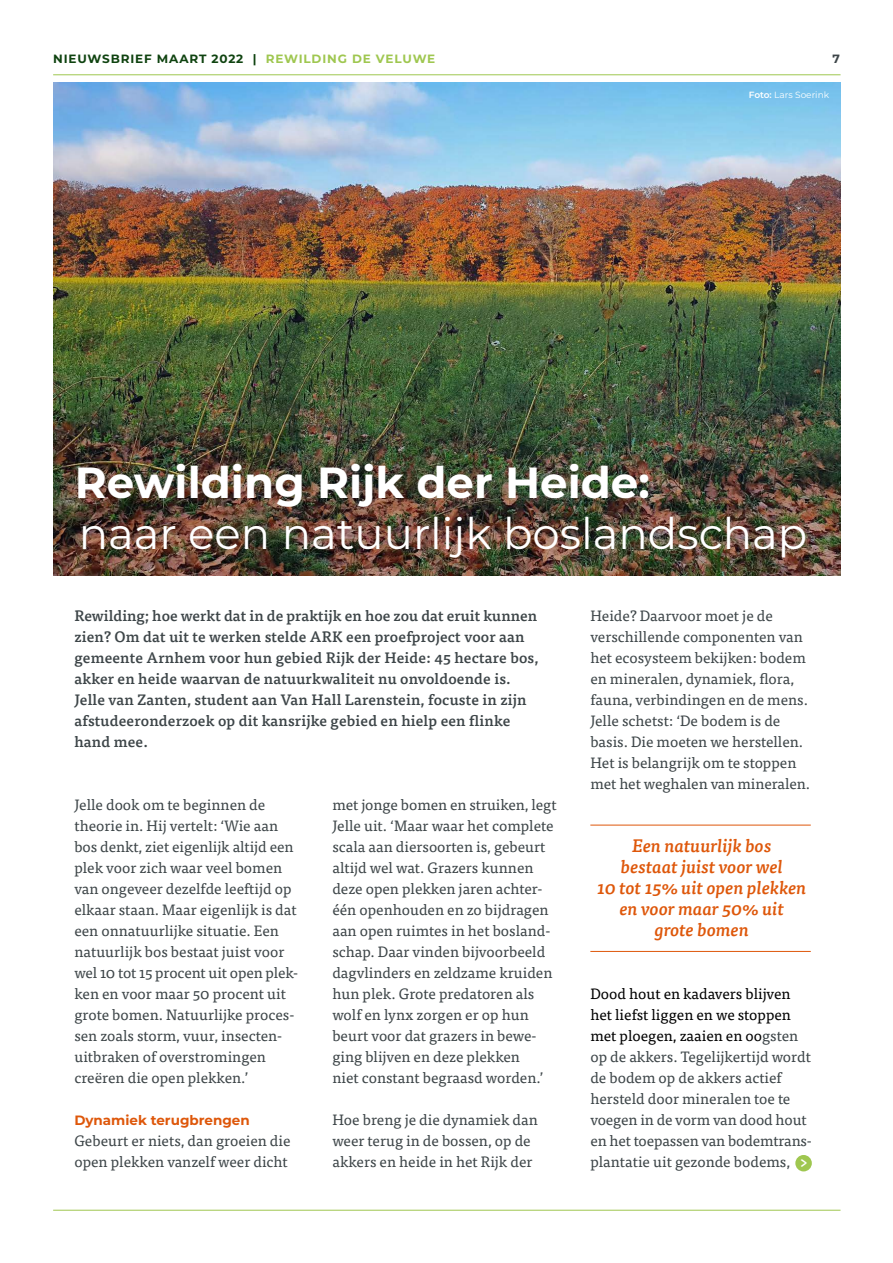
<style>
.page{position:relative;width:893px;height:1263px;background:#fff}
.page>*{position:absolute;margin:0;border:0;box-sizing:border-box;transform-origin:0 0}
.t1{font:43.5px "Montserrat";color:#fff}
.t2{font:700 43.5px "Montserrat";color:#fff}
.t3{font:italic 500 18px/21px "Tisa Pro";color:#de570a;text-align:center}
.t4{font:15px/21px "Tisa Pro";color:#3d4548}
.t5{font:500 15px/21px "Tisa Pro";letter-spacing:.01em;color:#3d4548}
.t6{font:500 15px "Tisa Pro";color:#fff}
.t7{font:700 13.5px "Montserrat";color:#de570a}
.t8{font:700 12px "Montserrat";letter-spacing:.07em;color:#0f4310}
.t9{font:700 12px "Montserrat";color:#3d4548}
.t10{font:9px "Montserrat";color:#fff}
.s1{color:#9fc750}
.s2{font-weight:600}
.s3{color:#000}
</style>
<div class="page">
<img style="left:53px;top:83px;width:787px;height:492px">
<hr style="left:53px;top:74px;width:787px;height:1px;background:#9fc750">
<hr style="left:53px;top:1210px;width:787px;height:1px;background:#9fc750">
<hr style="left:590px;top:951px;width:221px;height:1px;background:#de570a">
<hr style="left:590px;top:825px;width:221px;height:1px;background:#de570a">
<div style="left:795px;top:1155px;width:17px;height:16px;background:#9fc750;border-radius:50%"></div>
<p class="t8" style="left:53px;top:50px;width:384px">NIEUWSBRIEF MAART 2022 | <span class="s1">REWILDING DE VELUWE</span></p>
<p class="t9" style="left:832px;top:50px;width:9px">7</p>
<p class="t10" style="left:749px;top:89px;width:82px"><span class="s2">Foto:</span> Lars Soerink</p>
<h1 class="t2" style="left:75px;top:451px;width:576px">Rewilding Rijk der Heide:</h1>
<h1 class="t1" style="left:79px;top:504px;width:730px">naar een natuurlijk boslandschap</h1>
<p class="t5" style="left:74px;top:604px;width:466px">Rewilding; hoe werkt dat in de praktijk en hoe zou dat eruit kunnen zien? Om dat uit te werken stelde ARK een proefproject voor aan gemeente Arnhem voor hun gebied Rijk der Heide: 45 hectare bos, akker en heide waarvan de natuurkwaliteit nu onvoldoende is.<br>Jelle van Zanten, student aan Van Hall Larenstein, focuste in zijn afstudeeronderzoek op dit kansrijke gebied en hielp een flinke hand mee.</p>
<p class="t4" style="left:74px;top:793px;width:225px">Jelle dook om te beginnen de theorie in. Hij vertelt: ‘Wie aan bos denkt, ziet eigenlijk altijd een plek voor zich waar veel bomen van ongeveer dezelfde leeftijd op elkaar staan. Maar eigenlijk is dat een onnatuurlijke situatie. Een natuurlijk bos bestaat juist voor wel 10 tot 15 procent uit open plek&shy;ken en voor maar 50 procent uit grote bomen. Natuurlijke proces&shy;sen zoals storm, vuur, insecten&shy;uitbraken of overstromingen creëren die open plekken.’</p>
<p class="t7" style="left:74px;top:1110px;width:177px">Dynamiek terugbrengen</p>
<p class="t4" style="left:74px;top:1129px;width:218px">Gebeurt er niets, dan groeien die open plekken vanzelf weer dicht</p>
<p class="t4" style="left:332px;top:793px;width:226px">met jonge bomen en struiken, legt<br>Jelle uit. ‘Maar waar het complete scala aan diersoorten is, gebeurt altijd wel wat. Grazers kunnen deze open plekken jaren achter&shy;één openhouden en zo bijdragen aan open ruimtes in het bosland&shy;schap. Daar vinden bijvoorbeeld dagvlinders en zeldzame kruiden hun plek. Grote predatoren als wolf en lynx zorgen er op hun beurt voor dat grazers in bewe&shy;ging blijven en deze plekken<br>niet constant begraasd worden.’</p>
<p class="t4" style="left:332px;top:1108px;width:207px">Hoe breng je die dynamiek dan weer terug in de bossen, op de akkers en heide in het Rijk der</p>
<p class="t4" style="left:590px;top:604px;width:221px">Heide? Daarvoor moet je de verschillende componenten van het ecosysteem bekijken: bodem en mineralen, dynamiek, flora, fauna, verbindingen en de mens.<br>Jelle schetst: ‘De bodem is de basis. Die moeten we herstellen.<br>Het is belangrijk om te stoppen met het weghalen van mineralen.</p>
<p class="t3" style="left:597px;top:834px;width:211px">Een natuurlijk bos<br>bestaat juist voor wel<br>10 tot 15% uit open plekken en voor maar 50% uit<br>grote bomen</p>
<p class="t4" style="left:590px;top:982px;width:223px"><span class="s3">Dood hout en kadavers blijven het liefst liggen en we stoppen met ploegen, zaaien en oo</span>gsten op de akkers. Tegelijkertijd wordt de bodem op de akkers actief hersteld door mineralen toe te voegen in de vorm van dood hout en het toepassen van bodemtrans&shy;plantatie uit gezonde bodems,</p>
<p class="t6" style="left:799px;top:1150px;width:10px">&gt;</p>
</div>
